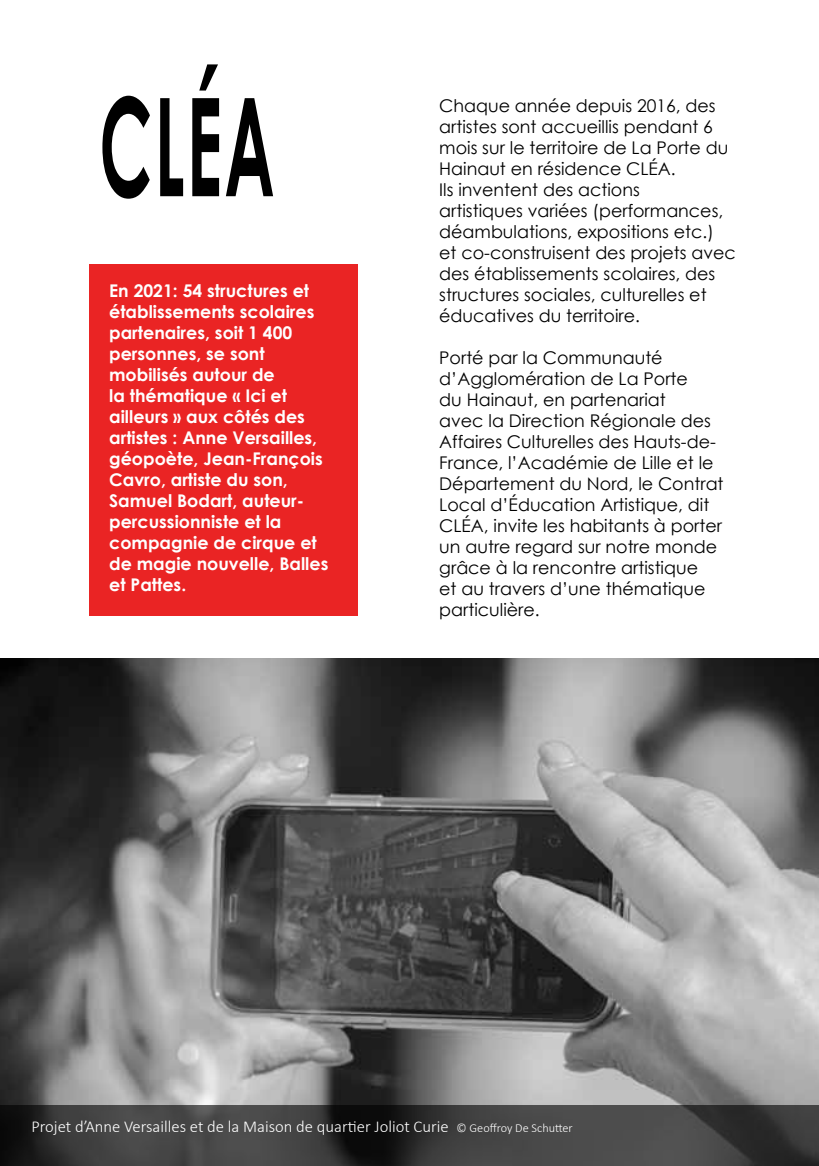
<style>
.page{position:relative;width:819px;height:1166px;background:#fff}
.page>*{position:absolute;margin:0;border:0;box-sizing:border-box;transform-origin:0 0}
.t1{font:700 136.5px "Century Gothic";color:#000;scale:.5 1}
.t2{font:17.5px/21px "Century Gothic";color:#000}
.t3{font:700 17.5px/21px "Century Gothic";color:#fff}
.t4{font:300 16.62px "Calibri";color:#fff}
.s1{font-size:12.25px}
</style>
<div class="page">
<img style="left:0;top:658px;width:819px;height:447px">
<div style="left:89px;top:264px;width:268px;height:351px;background:#ea2424"></div>
<svg style="left:0;top:1105px;width:819px;height:61px;background:#3b3b3b"></svg>
<h1 class="t1" style="left:99px;top:43px;width:352px">CLÉA</h1>
<p class="t3" style="left:109px;top:279px;width:221px">En 2021: 54 structures et établissements scolaires partenaires, soit 1 400 personnes, se sont mobilisés autour de<br>la thématique « Ici et ailleurs » aux côtés des artistes : Anne Versailles, géopoète, Jean-François<br>Cavro, artiste du son,<br>Samuel Bodart, auteur&shy;percussionniste et la compagnie de cirque et de magie nouvelle, Balles et Pattes.</p>
<p class="t2" style="left:439px;top:95px;width:298px">Chaque année depuis 2016, des artistes sont accueillis pendant 6 mois sur le territoire de La Porte du Hainaut en résidence CLÉA.<br>Ils inventent des actions<br>artistiques variées (performances, déambulations, expositions etc.)<br>et co-construisent des projets avec des établissements scolaires, des structures sociales, culturelles et éducatives du territoire.</p>
<p class="t2" style="left:439px;top:347px;width:286px">Porté par la Communauté d’Agglomération de La Porte<br>du Hainaut, en partenariat<br>avec la Direction Régionale des<br>Affaires Culturelles des Hauts-de-<br>France, l’Académie de Lille et le<br>Département du Nord, le Contrat<br>Local d’Éducation Artistique, dit<br>CLÉA, invite les habitants à porter un autre regard sur notre monde grâce à la rencontre artistique<br>et au travers d’une thématique particulière.</p>
<p class="t4" style="left:32px;top:1116px;width:543px">Projet d’Anne Versailles et de la Maison de quartier Joliot Curie <span class="s1">© Geoffroy De Schutter</span></p>
</div>
